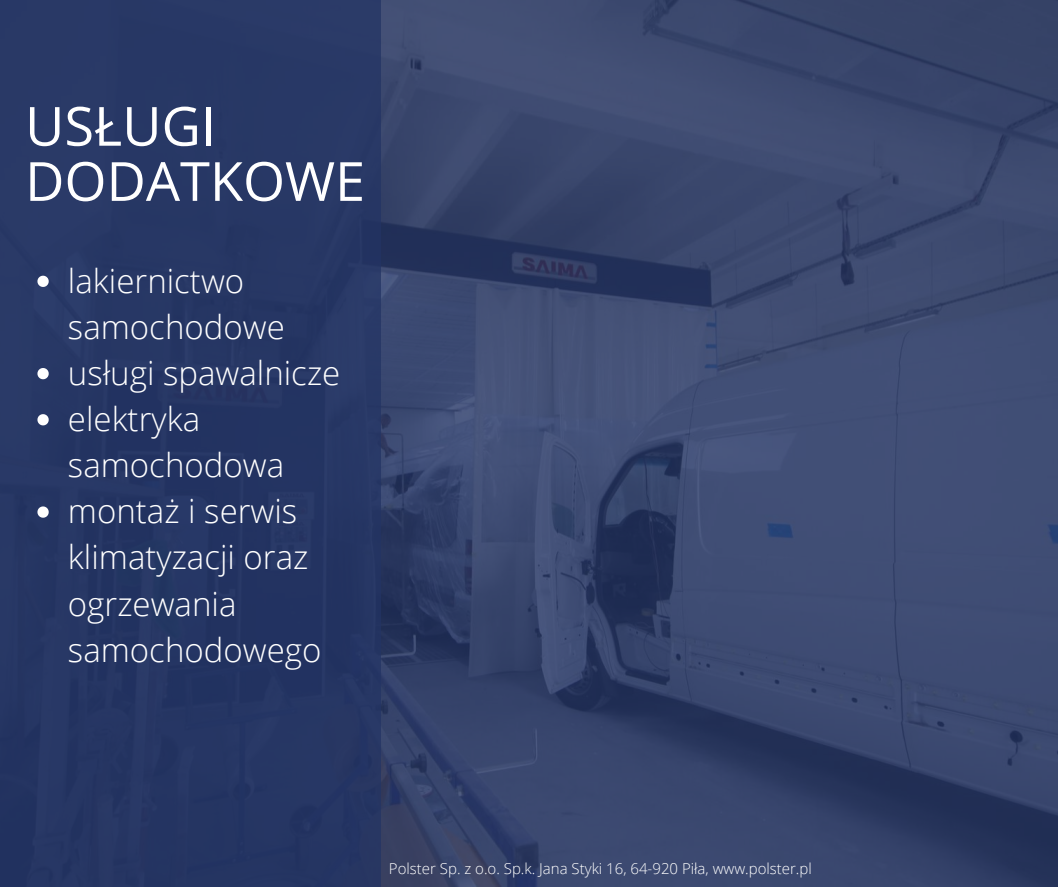
<style>
.page{position:relative;width:1058px;height:887px;background:#fff}
.page>*{position:absolute;margin:0;border:0;box-sizing:border-box;transform-origin:0 0}
.t1{font:54px/55.2px "Open Sans";color:#fff}
.t2{font:300 33px/46.2px "Open Sans";color:#fff}
.t3{font:300 15px "Open Sans";color:#fff}
</style>
<div class="page">
<img style="left:381px;top:0;width:677px;height:886px">
<div style="left:0;top:0;width:381px;height:886px;background:#233464"></div>
<svg style="left:37px;top:276px;width:12px;height:11px"></svg>
<svg style="left:37px;top:368px;width:12px;height:11px"></svg>
<svg style="left:37px;top:414px;width:12px;height:11px"></svg>
<svg style="left:37px;top:506px;width:12px;height:11px"></svg>
<h1 class="t1" style="left:25px;top:97px;width:341px">USŁUGI<br>DODATKOWE</h1>
<p class="t2" style="left:68px;top:257px;width:274px">lakiernictwo samochodowe usługi spawalnicze elektryka</p>
<p class="t2" style="left:68px;top:441px;width:218px">samochodowa</p>
<p class="t2" style="left:68px;top:487px;width:231px">montaż i serwis</p>
<p class="t2" style="left:68px;top:533px;width:255px">klimatyzacji oraz ogrzewania samochodowego</p>
<p class="t3" style="left:389px;top:857px;width:424px">Polster Sp. z o.o. Sp.k. Jana Styki 16, 64-920 Piła, www.polster.pl</p>
</div>
